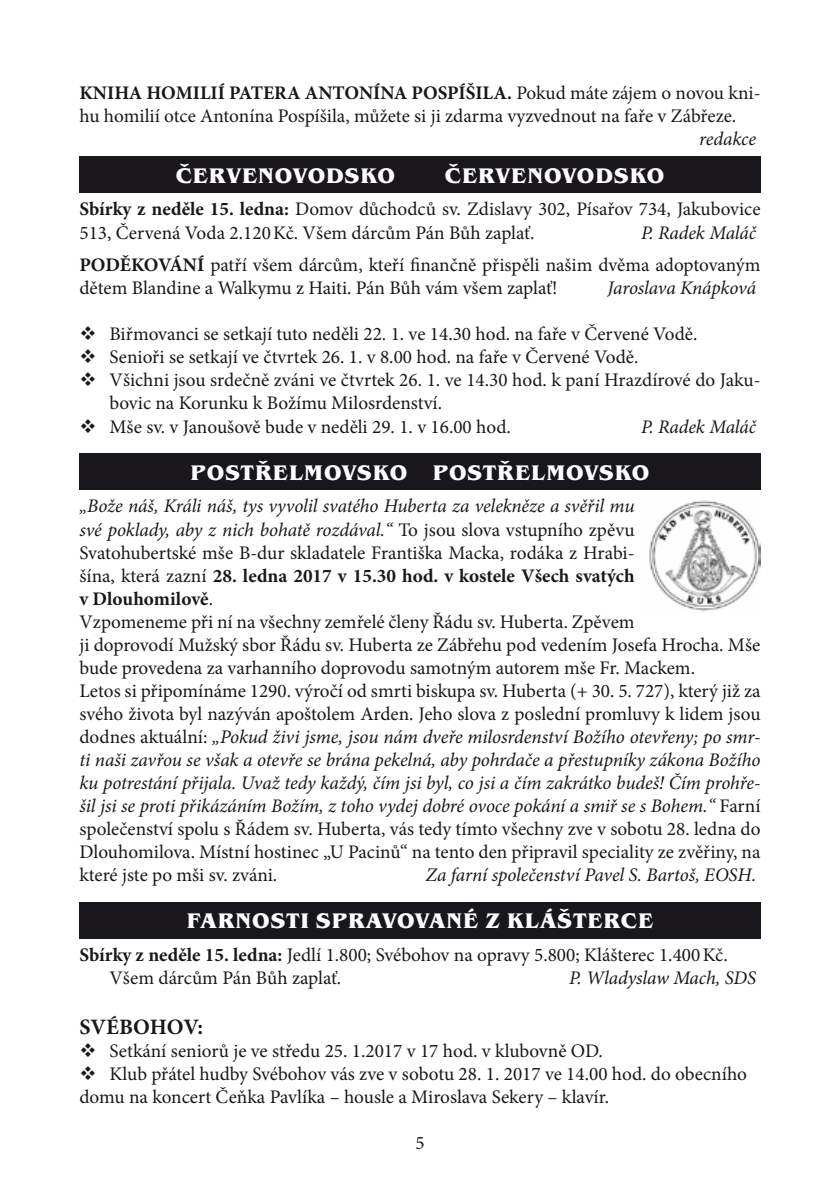
<style>
.page{position:relative;width:840px;height:1191px;background:#fff}
.page>*{position:absolute;margin:0;border:0;box-sizing:border-box;transform-origin:0 0}
.t1{font:700 22px "Minion Pro";color:#1a171c}
.t2{font:700 21.8px "Benguiat Itc TOT";letter-spacing:.045em;color:#fff}
.t3{font:19.2px/23px "Minion Pro";color:#1a171c}
.t4{font:italic 19.2px "Minion Pro";letter-spacing:-.005em;color:#1a171c}
.t5{font:700 19.2px "Minion Pro";letter-spacing:-.005em;color:#1a171c}
.t6{font:19px "Minion Pro";color:#1a171c}
.s1{font-weight:700}
.s2{font-style:italic}
</style>
<div class="page">
<div style="left:79px;top:156px;width:681px;height:36px;background:#1a171c"></div>
<div style="left:79px;top:453px;width:681px;height:36px;background:#1a171c"></div>
<div style="left:79px;top:902px;width:681px;height:36px;background:#1a171c"></div>
<img style="left:649px;top:500px;width:111px;height:112px">
<p class="t3" style="left:79px;top:81px;width:682px;text-indent:314px"><span class="s1">A POSPÍŠILA.</span> Pokud máte zájem o novou kni&shy;hu homilií otce Antonína Pospíšila, můžete si ji zdarma vyzvednout na faře v Zábřeze.</p>
<p class="t4" style="left:698px;top:126px;width:58px">redakce</p>
<p class="t2" style="left:176px;top:163px;width:221px">ČERVENOVODSKO</p>
<p class="t2" style="left:444px;top:163px;width:221px">ČERVENOVODSKO</p>
<p class="t3" style="left:79px;top:198px;width:682px"><span class="s1">Sbírky z neděle 15. ledna:</span> Domov důchodců sv. Zdislavy 302, Písařov 734, Jakubovice<br>513, Červená Voda 2.120Kč. Všem dárcům Pán Bůh zaplať.</p>
<p class="t5" style="left:79px;top:79px;width:94px">KNI HA HOMILIÍ</p>
<p class="t5" style="left:229px;top:79px;width:129px">PATERA ANTONÍN</p>
<p class="t4" style="left:641px;top:219px;width:116px">P. Radek Maláč</p>
<p class="t5" style="left:79px;top:251px;width:26px">PODĚ</p>
<p class="t3" style="left:79px;top:254px;width:682px;text-indent:51px"><span class="s1">KOVÁNÍ</span> patří všem dárcům, kteří finančně přispěli našim dvěma adoptovaným dětem Blandine a Walkymu z Haiti. Pán Bůh vám všem zaplať!</p>
<p class="t4" style="left:607px;top:275px;width:150px">Jaroslava Knápková</p>
<p class="t3" style="left:79px;top:323px;width:619px">❖ Biřmovanci se setkají tuto neděli 22. 1. ve 14.30 hod. na faře v Červené Vodě.</p>
<p class="t3" style="left:79px;top:346px;width:560px">❖ Senioři se setkají ve čtvrtek 26. 1. v 8.00 hod. na faře v Červené Vodě.</p>
<p class="t3" style="left:109px;top:369px;width:652px;text-indent:-30px">❖ Všichni jsou srdečně zváni ve čtvrtek 26. 1. ve 14.30 hod. k paní Hrazdírové do Jaku&shy;bovic na Korunku k Božímu Milosrdenství.</p>
<p class="t3" style="left:79px;top:415px;width:432px">❖ Mše sv. v Janoušově bude v neděli 29. 1. v 16.00 hod.</p>
<p class="t4" style="left:641px;top:413px;width:116px">P. Radek Maláč</p>
<p class="t2" style="left:190px;top:459px;width:460px">POSTŘELMOVSKO POSTŘELMOVSKO</p>
<p class="t3" style="left:79px;top:495px;width:682px"><span class="s2">„Bože náš, Králi náš, tys vyvolil svatého Huberta za velekněze a svěřil mu<br>své poklady, aby z nich bohatě rozdával.“</span> To jsou slova vstupního zpěvu<br>Svatohubertské mše B-dur skladatele Františka Macka, rodáka z Hrabi-<br>šína, která zazní <span class="s1">28. ledna 2017 v 15.30 hod. v kostele Všech svatých<br>v Dlouhomilově</span>.<br>Vzpomeneme při ní na všechny zemřelé členy Řádu sv. Huberta. Zpěvem<br>ji doprovodí Mužský sbor Řádu sv. Huberta ze Zábřehu pod vedením Josefa Hrocha. Mše bude provedena za varhanního doprovodu samotným autorem mše Fr. Mackem.<br>Letos si připomínáme 1290. výročí od smrti biskupa sv. Huberta (+ 30. 5. 727), který již za svého života byl nazýván apoštolem Arden. Jeho slova z poslední promluvy k lidem jsou dodnes aktuální: <span class="s2">„Pokud živi jsme, jsou nám dveře milosrdenství Božího otevřeny; po smr&shy;ti naši zavřou se však a otevře se brána pekelná, aby pohrdače a přestupníky zákona Božího ku potrestání přijala. Uvaž tedy každý, čím jsi byl, co jsi a čím zakrátko budeš! Čím prohře&shy;šil jsi se proti přikázáním Božím, z toho vydej dobré ovoce pokání a smiř se s Bohem.“</span> Farní společenství spolu s Řádem sv. Huberta, vás tedy tímto všechny zve v sobotu 28. ledna do Dlouhomilova. Místní hostinec „U Pacinů“ na tento den připravil speciality ze zvěřiny, na které jste po mši sv. zváni.</p>
<p class="t4" style="left:425px;top:862px;width:332px">Za farní společenství Pavel S. Bartoš, EOSH.</p>
<p class="t2" style="left:187px;top:908px;width:467px">FARNOSTI SPRAVOVANÉ Z KLÁŠTERCE</p>
<p class="t3" style="left:109px;top:943px;width:619px;text-indent:-30px"><span class="s1">Sbírky z neděle 15. ledna:</span> Jedlí 1.800; Svébohov na opravy 5.800; Klášterec 1.400Kč.<br>Všem dárcům Pán Bůh zaplať.</p>
<p class="t4" style="left:569px;top:965px;width:188px">P. Wladyslaw Mach, SDS</p>
<p class="t1" style="left:79px;top:1011px;width:125px">SVÉBOHOV:</p>
<p class="t3" style="left:79px;top:1039px;width:524px">❖ Setkání seniorů je ve středu 25. 1.2017 v 17 hod. v klubovně OD.</p>
<p class="t3" style="left:79px;top:1062px;width:668px">❖ Klub přátel hudby Svébohov vás zve v sobotu 28. 1. 2017 ve 14.00 hod. do obecního domu na koncert Čeňka Pavlíka – housle a Miroslava Sekery – klavír.</p>
<p class="t6" style="left:415px;top:1130px;width:11px">5</p>
</div>
